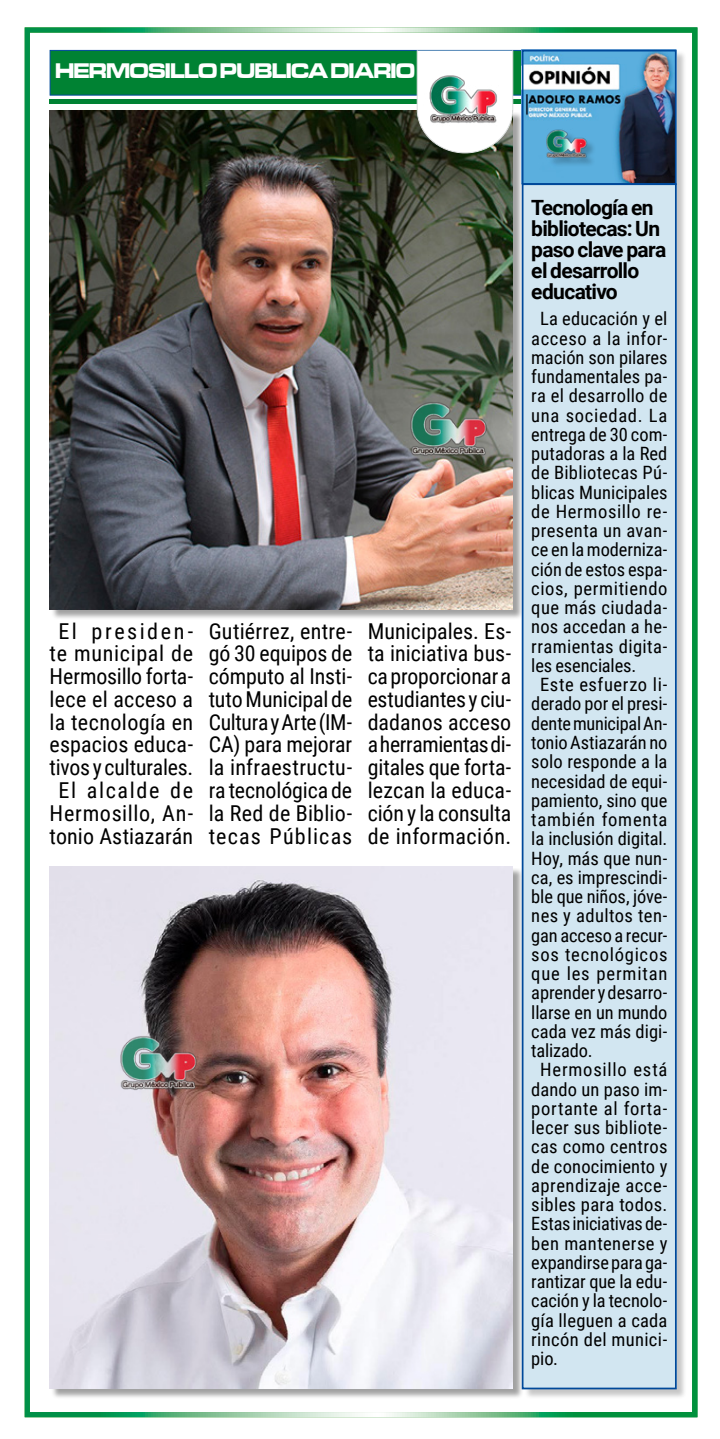
<style>
.page{position:relative;width:720px;height:1439px;background:#fff}
.page>*{position:absolute;margin:0;border:0;box-sizing:border-box;transform-origin:0 0}
.t1{font:21.88px/22.8px "Roboto Condensed";letter-spacing:.01em;color:#000;text-align:justify}
.t2{font:21.88px "Microgramma D Bold Exte";letter-spacing:-.03em;color:#fff;scale:.9 1}
.t3{font:700 21px/21px "Roboto";letter-spacing:-.035em;color:#000}
.t4{font:18.38px "Roboto Condensed";letter-spacing:.005em;color:#000}
.t5{font:18.38px "Roboto Condensed";letter-spacing:.03em;color:#000}
.t6{font:18.38px "Roboto Condensed";letter-spacing:.035em;color:#000}
.t7{font:18.38px "Roboto Condensed";letter-spacing:.025em;color:#000}
.t8{font:18.38px "Roboto Condensed";letter-spacing:.04em;color:#000}
.t9{font:18.38px "Roboto Condensed";letter-spacing:.045em;color:#000}
</style>
<div class="page">
<div style="left:25px;top:27px;width:672px;height:1390px;border:5px solid #fff"></div>
<div style="left:51px;top:868px;width:473px;height:531px;background:#000;opacity:.37"></div>
<img style="left:50px;top:866px;width:462px;height:522px">
<div style="left:51px;top:112px;width:473px;height:508px;background:#000;opacity:.37"></div>
<img style="left:50px;top:110px;width:462px;height:499px">
<div style="left:50px;top:50px;width:499px;height:46px;background:#008233;border:1px solid #00499a"></div>
<div style="left:50px;top:99px;width:498px;height:5px;background:#008233"></div>
<img style="left:416px;top:50px;width:97px;height:103px">
<div style="left:524px;top:51px;width:163px;height:1347px;background:#000;opacity:.37"></div>
<div style="left:523px;top:49px;width:153px;height:1339px;background:#d2e6f1"></div>
<img style="left:524px;top:53px;width:149px;height:129px">
<div style="left:521px;top:50px;width:155px;height:135px;border:2px solid #00499a"></div>
<div style="left:521px;top:183px;width:155px;height:1206px;border:2px solid #00499a"></div>
<img style="left:395px;top:373px;width:110px;height:110px">
<img style="left:106px;top:1007px;width:109px;height:109px">
<img style="left:538px;top:114px;width:58px;height:57px">
<p class="t2" style="left:55px;top:56px;width:401px">HERMOSILLO PUBLICA DIARIO</p>
<p class="t1" style="left:50px;top:619px;width:145px;text-align:center">El presiden&shy;te municipal de<br>Hermosillo forta&shy;lece el acceso a la tecnología en espacios educa&shy;tivos y culturales.<br>El alcalde de<br>Hermosillo, An&shy;tonio Astiazarán</p>
<p class="t1" style="left:208px;top:619px;width:145px">Gutiérrez, entre&shy;gó 30 equipos de cómputo al Insti&shy;tuto Municipal de Cultura y Arte (IM-CA) para mejorar la infraestructu&shy;ra tecnológica de la Red de Biblio&shy;tecas Públicas</p>
<p class="t1" style="left:367px;top:619px;width:145px">Municipales. Es&shy;ta iniciativa bus&shy;ca proporcionar a estudiantes y ciu&shy;dadanos acceso a herramientas di&shy;gitales que forta&shy;lezcan la educa&shy;ción y la consulta de información.</p>
<p class="t3" style="left:531px;top:196px;width:136px">Tecnología en bibliotecas: Un paso clave para el desarrollo educativo</p>
<p class="t4" style="left:540px;top:306px;width:129px">La educación y el</p>
<p class="t5" style="left:531px;top:325px;width:138px">acceso a la infor-</p>
<p class="t4" style="left:531px;top:344px;width:138px">mación son pilares</p>
<p class="t4" style="left:531px;top:364px;width:138px">fundamentales pa-</p>
<p class="t4" style="left:531px;top:383px;width:138px">ra el desarrollo de</p>
<p class="t6" style="left:531px;top:402px;width:138px">una sociedad. La</p>
<p class="t4" style="left:531px;top:421px;width:138px">entrega de 30 com-</p>
<p class="t4" style="left:531px;top:441px;width:138px">putadoras a la Red</p>
<p class="t4" style="left:531px;top:460px;width:138px">de Bibliotecas Pú-</p>
<p class="t4" style="left:531px;top:479px;width:138px">blicas Municipales</p>
<p class="t5" style="left:531px;top:498px;width:138px">de Hermosillo re-</p>
<p class="t4" style="left:531px;top:518px;width:138px">presenta un avan-</p>
<p class="t4" style="left:531px;top:537px;width:138px">ce en la moderniza-</p>
<p class="t4" style="left:531px;top:556px;width:138px">ción de estos espa-</p>
<p class="t5" style="left:531px;top:575px;width:138px">cios, permitiendo</p>
<p class="t4" style="left:531px;top:595px;width:138px">que más ciudada-</p>
<p class="t4" style="left:531px;top:614px;width:138px">nos accedan a he-</p>
<p class="t4" style="left:531px;top:633px;width:138px">rramientas digita-</p>
<p class="t4" style="left:531px;top:652px;width:106px">les esenciales.</p>
<p class="t5" style="left:540px;top:672px;width:129px">Este esfuerzo li-</p>
<p class="t4" style="left:531px;top:691px;width:138px">derado por el presi-</p>
<p class="t4" style="left:531px;top:710px;width:138px">dente municipal An-</p>
<p class="t4" style="left:531px;top:729px;width:138px">tonio Astiazarán no</p>
<p class="t4" style="left:531px;top:749px;width:138px">solo responde a la</p>
<p class="t4" style="left:531px;top:768px;width:138px">necesidad de equi-</p>
<p class="t4" style="left:531px;top:787px;width:138px">pamiento, sino que</p>
<p class="t8" style="left:531px;top:806px;width:138px">también fomenta</p>
<p class="t4" style="left:531px;top:826px;width:138px">la inclusión digital.</p>
<p class="t4" style="left:531px;top:845px;width:138px">Hoy, más que nun-</p>
<p class="t4" style="left:531px;top:864px;width:138px">ca, es imprescindi-</p>
<p class="t4" style="left:531px;top:883px;width:138px">ble que niños, jóve-</p>
<p class="t4" style="left:531px;top:903px;width:138px">nes y adultos ten-</p>
<p class="t4" style="left:531px;top:922px;width:138px">gan acceso a recur-</p>
<p class="t6" style="left:531px;top:941px;width:138px">sos tecnológicos</p>
<p class="t9" style="left:531px;top:960px;width:138px">que les permitan</p>
<p class="t4" style="left:531px;top:980px;width:138px">aprender y desarro-</p>
<p class="t4" style="left:531px;top:999px;width:138px">llarse en un mundo</p>
<p class="t4" style="left:531px;top:1018px;width:138px">cada vez más digi-</p>
<p class="t4" style="left:531px;top:1037px;width:63px">talizado.</p>
<p class="t8" style="left:540px;top:1057px;width:129px">Hermosillo está</p>
<p class="t4" style="left:531px;top:1076px;width:138px">dando un paso im-</p>
<p class="t6" style="left:531px;top:1095px;width:138px">portante al forta-</p>
<p class="t4" style="left:531px;top:1114px;width:138px">lecer sus bibliote-</p>
<p class="t4" style="left:531px;top:1134px;width:138px">cas como centros</p>
<p class="t4" style="left:531px;top:1153px;width:138px">de conocimiento y</p>
<p class="t7" style="left:531px;top:1172px;width:138px">aprendizaje acce-</p>
<p class="t4" style="left:531px;top:1191px;width:138px">sibles para todos.</p>
<p class="t4" style="left:531px;top:1211px;width:138px">Estas iniciativas de-</p>
<p class="t7" style="left:531px;top:1230px;width:138px">ben mantenerse y</p>
<p class="t4" style="left:531px;top:1249px;width:138px">expandirse para ga-</p>
<p class="t4" style="left:531px;top:1268px;width:138px">rantizar que la edu-</p>
<p class="t4" style="left:531px;top:1288px;width:138px">cación y la tecnolo-</p>
<p class="t4" style="left:531px;top:1307px;width:138px">gía lleguen a cada</p>
<p class="t4" style="left:531px;top:1326px;width:138px">rincón del munici-</p>
<p class="t4" style="left:531px;top:1345px;width:28px">pio.</p>
</div>
